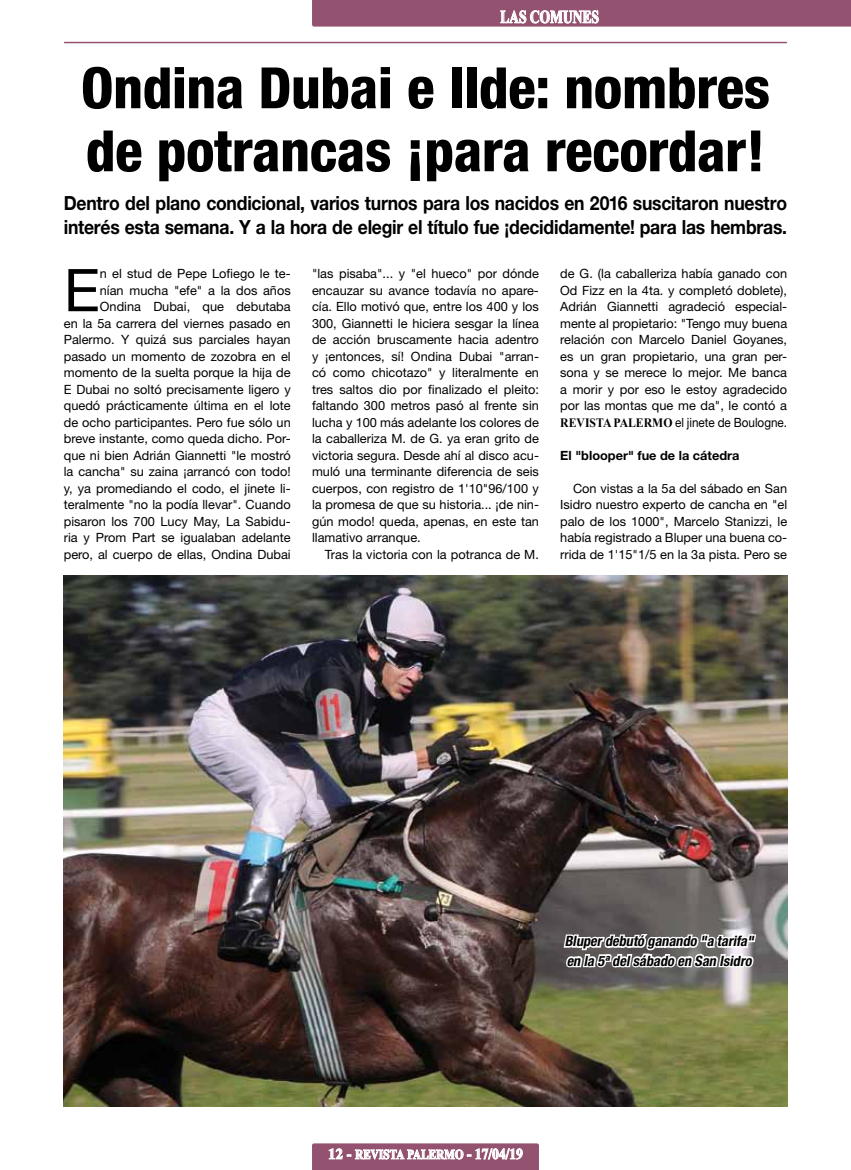
<style>
.page{position:relative;width:851px;height:1170px;background:#fff}
.page>*{position:absolute;margin:0;border:0;box-sizing:border-box;transform-origin:0 0}
.t1{font:58.95px "Helvetica Neue LT Std";color:#000}
.t2{font:800 condensed 57px/63px "Helvetica Neue LT Std";letter-spacing:-.005em;color:#000}
.t3{font:700 19.5px/24px "Helvetica Neue LT Std";letter-spacing:-.015em;color:#000;scale:.9 1}
.t4{font:700 18px "Times New Roman";color:#fff;scale:.75 1}
.t5{font:italic 700 condensed 14.25px/19.5px "Helvetica Neue LT Std";color:#000}
.t6{font:700 13.5px "Times New Roman";color:#fff;scale:.83 1}
.t7{font:12.75px/16.5px "Helvetica Neue LT Std";color:#000;text-align:justify}
.t8{font:700 12.75px "Helvetica Neue LT Std";color:#000}
.s1{font-family:"Times New Roman";font-weight:700}
.s2{font-size:15px}
</style>
<div class="page">
<hr style="left:65px;top:42px;width:721px;height:1px;background:#935370">
<svg style="left:312px;top:1143px;width:227px;height:26px;background:#a67289"></svg>
<svg style="left:312px;top:0;width:538px;height:27px;background:#995c78"></svg>
<img style="left:64px;top:575px;width:723px;height:531px">
<svg style="left:562px;top:910px;width:195px;height:84px"></svg>
<h3 class="t4" style="left:500px;top:4px;width:133px">LAS COMUNES</h3>
<h2 class="t2" style="left:81px;top:55px;width:690px">Ondina Dubai e Ilde: nombres de potrancas ¡para recordar!</h2>
<h3 class="t3" style="left:64px;top:190px;width:805px">Dentro del plano condicional, varios turnos para los nacidos en 2016 suscitaron nuestro interés esta semana. Y a la hora de elegir el título fue ¡decididamente! para las hembras.</h3>
<p class="t7" style="left:64px;top:265px;width:228px;text-align:right">n el stud de Pepe Lofiego le te-<br>nían mucha "efe" a la dos años Ondina Dubai, que debutaba<br>en la 5a carrera del viernes pasado en Palermo. Y quizá sus parciales hayan pasado un momento de zozobra en el momento de la suelta porque la hija de E Dubai no soltó precisamente ligero y quedó prácticamente última en el lote de ocho participantes. Pero fue sólo un breve instante, como queda dicho. Por&shy;que ni bien Adrián Giannetti "le mostró la cancha" su zaina ¡arrancó con todo! y, ya promediando el codo, el jinete li&shy;teralmente "no la podía llevar". Cuando pisaron los 700 Lucy May, La Sabidu&shy;ria y Prom Part se igualaban adelante pero, al cuerpo de ellas, Ondina Dubai</p>
<p class="t7" style="left:312px;top:265px;width:228px">"las pisaba"... y "el hueco" por dónde encauzar su avance todavía no apare&shy;cía. Ello motivó que, entre los 400 y los 300, Giannetti le hiciera sesgar la línea de acción bruscamente hacia adentro y ¡entonces, sí! Ondina Dubai "arran&shy;có como chicotazo" y literalmente en tres saltos dio por finalizado el pleito: faltando 300 metros pasó al frente sin lucha y 100 más adelante los colores de la caballeriza M. de G. ya eran grito de victoria segura. Desde ahí al disco acu&shy;muló una terminante diferencia de seis cuerpos, con registro de 1'10"96/100 y la promesa de que su historia... ¡de nin&shy;gún modo! queda, apenas, en este tan llamativo arranque.</p>
<h1 class="t1" style="left:64px;top:255px;width:38px">E</h1>
<p class="t7" style="left:325px;top:546px;width:216px">Tras la victoria con la potranca de M.</p>
<p class="t7" style="left:560px;top:265px;width:228px">de G. (la caballeriza había ganado con Od Fizz en la 4ta. y completó doblete), Adrián Giannetti agradeció especial&shy;mente al propietario: "Tengo muy buena relación con Marcelo Daniel Goyanes, es un gran propietario, una gran per&shy;sona y se merece lo mejor. Me banca a morir y por eso le estoy agradecido por las montas que me da", le contó a <span class="s1">REVISTA PALERMO</span> el jinete de Boulogne.</p>
<p class="t8" style="left:560px;top:447px;width:181px">El "blooper" fue de la cátedra</p>
<p class="t7" style="left:560px;top:480px;width:228px;text-indent:13px">Con vistas a la 5a del sábado en San Isidro nuestro experto de cancha en "el palo de los 1000", Marcelo Stanizzi, le había registrado a Bluper una buena co&shy;rrida de 1'15"1/5 en la 3a pista. Pero se</p>
<p class="t5" style="left:564px;top:931px;width:193px">Bluperdebutó ganando "a tarifa" en la 5ªdelsábado en San Isidro</p>
<p class="t6" style="left:328px;top:1144px;width:236px"><span class="s2">12 -</span> REVISTA PALERMO <span class="s2">- 17/04/19</span></p>
</div>
